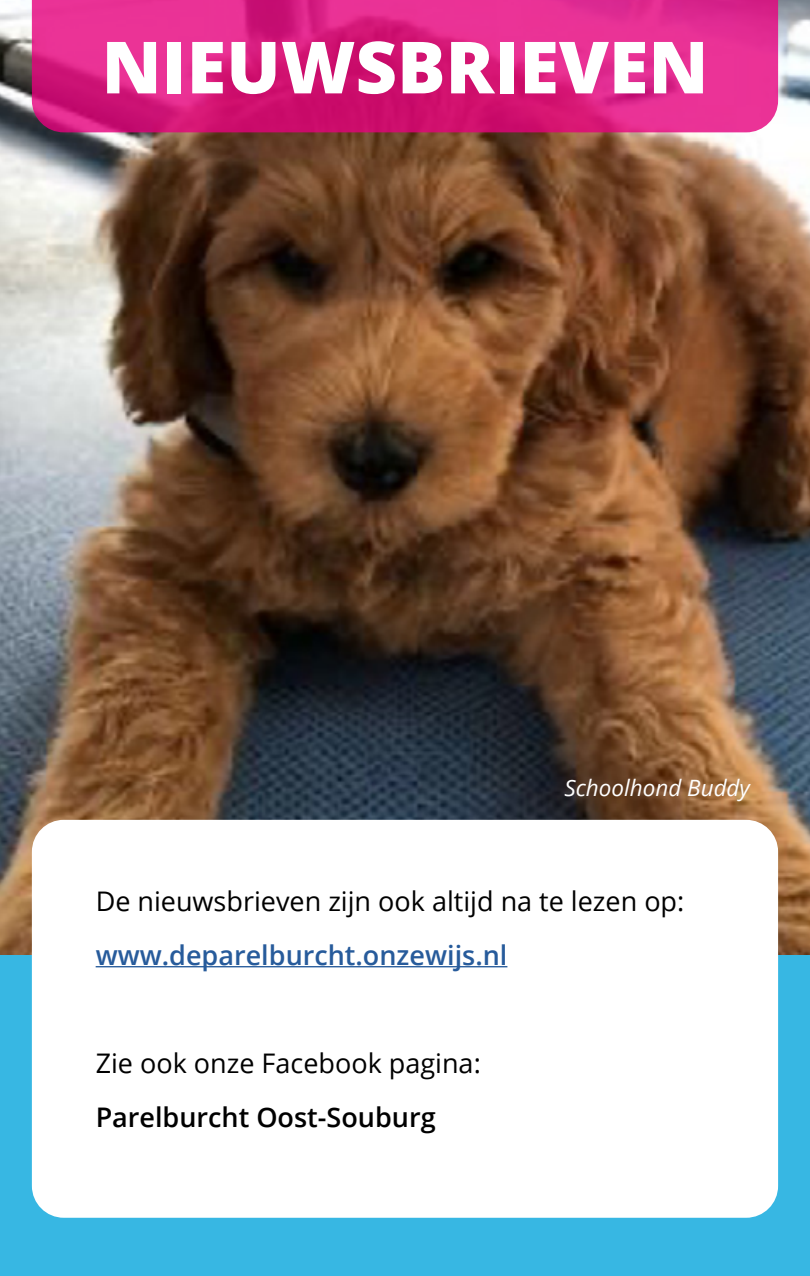
<style>
.page{position:relative;width:810px;height:1276px;background:#fff}
.page>*{position:absolute;margin:0;border:0;box-sizing:border-box;transform-origin:0 0}
.t1{font:800 72px "Open Sans";color:#fff}
.t2{font:27px "Open Sans";color:#000}
.t3{font:600 27px "Open Sans";color:#275b9b}
.t4{font:600 27px "Open Sans";color:#000}
.t5{font:italic 22.5px "Open Sans";color:#fff}
</style>
<div class="page">
<img style="left:0;top:0;width:810px;height:955px">
<svg style="left:32px;top:0;width:746px;height:132px;background:#dc2284"></svg>
<div style="left:0;top:955px;width:810px;height:321px;background:#37b7e3"></div>
<div style="left:32px;top:820px;width:746px;height:397px;background:#fff;border-radius:32px"></div>
<hr style="left:96px;top:966px;width:411px;height:1px;background:#275b9b">
<h1 class="t1" style="left:102px;top:12px;width:608px">NIEUWSBRIEVEN</h1>
<p class="t5" style="left:564px;top:772px;width:187px">Schoolhond Buddy</p>
<p class="t2" style="left:96px;top:882px;width:590px">De nieuwsbrieven zijn ook altijd na te lezen op:</p>
<p class="t3" style="left:96px;top:936px;width:413px">www.deparelburcht.onzewijs.nl</p>
<p class="t2" style="left:96px;top:1044px;width:387px">Zie ook onze Facebook pagina:</p>
<p class="t4" style="left:96px;top:1098px;width:342px">Parelburcht Oost-Souburg</p>
</div>
